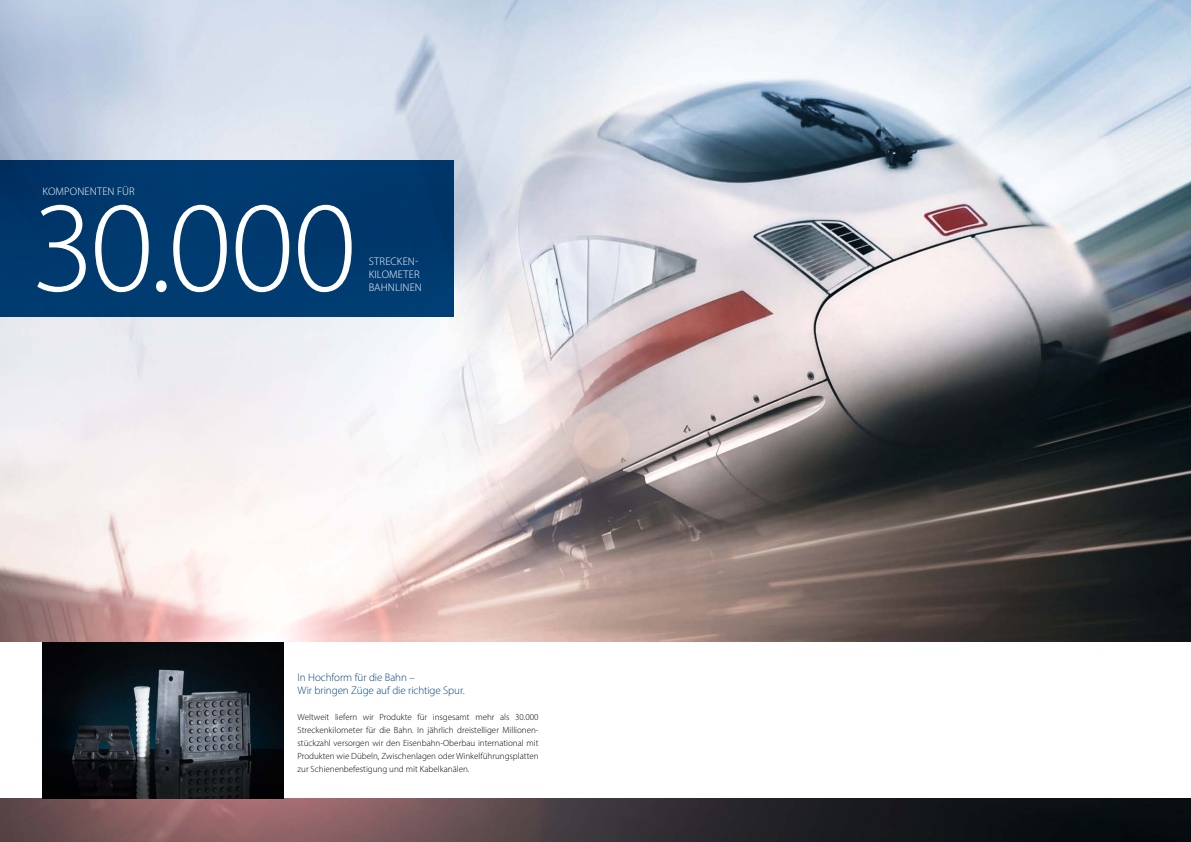
<style>
.page{position:relative;width:1191px;height:842px;background:#fff}
.page>*{position:absolute;margin:0;border:0;box-sizing:border-box;transform-origin:0 0}
.t1{font:300 130px "Myriad Pro";color:#fff}
.t2{font:300 11px/13px "Myriad Pro";letter-spacing:-.005em;color:#004177}
.t3{font:300 11px/13px "Myriad Pro";letter-spacing:.01em;color:#fff}
.t4{font:300 9px/13px "Myriad Pro";color:#000;text-align:justify}
</style>
<div class="page">
<img style="left:0;top:0;width:1191px;height:842px">
<div style="left:0;top:161px;width:454px;height:156px;background:#003a6f"></div>
<div style="left:0;top:642px;width:1191px;height:156px;background:#fff"></div>
<img style="left:43px;top:642px;width:240px;height:156px">
<p class="t3" style="left:43px;top:185px;width:94px">KOMPONENTEN FÜR</p>
<h1 class="t1" style="left:31px;top:169px;width:327px">30.000</h1>
<p class="t3" style="left:369px;top:254px;width:55px">STRECKEN-<br>KILOMETER<br>BAHNLINEN</p>
<p class="t2" style="left:298px;top:670px;width:168px">In Hochform für die Bahn –<br>Wir bringen Züge auf die richtige Spur.</p>
<p class="t4" style="left:298px;top:710px;width:242px">Weltweit liefern wir Produkte für insgesamt mehr als 30.000<br>Streckenkilometer für die Bahn. In jährlich dreistelliger Millionen&shy;stückzahl versorgen wir den Eisenbahn-Oberbau international mit Produkten wie Dübeln, Zwischenlagen oder Winkelführungsplatten zur Schienenbefestigung und mit Kabelkanälen.</p>
</div>
